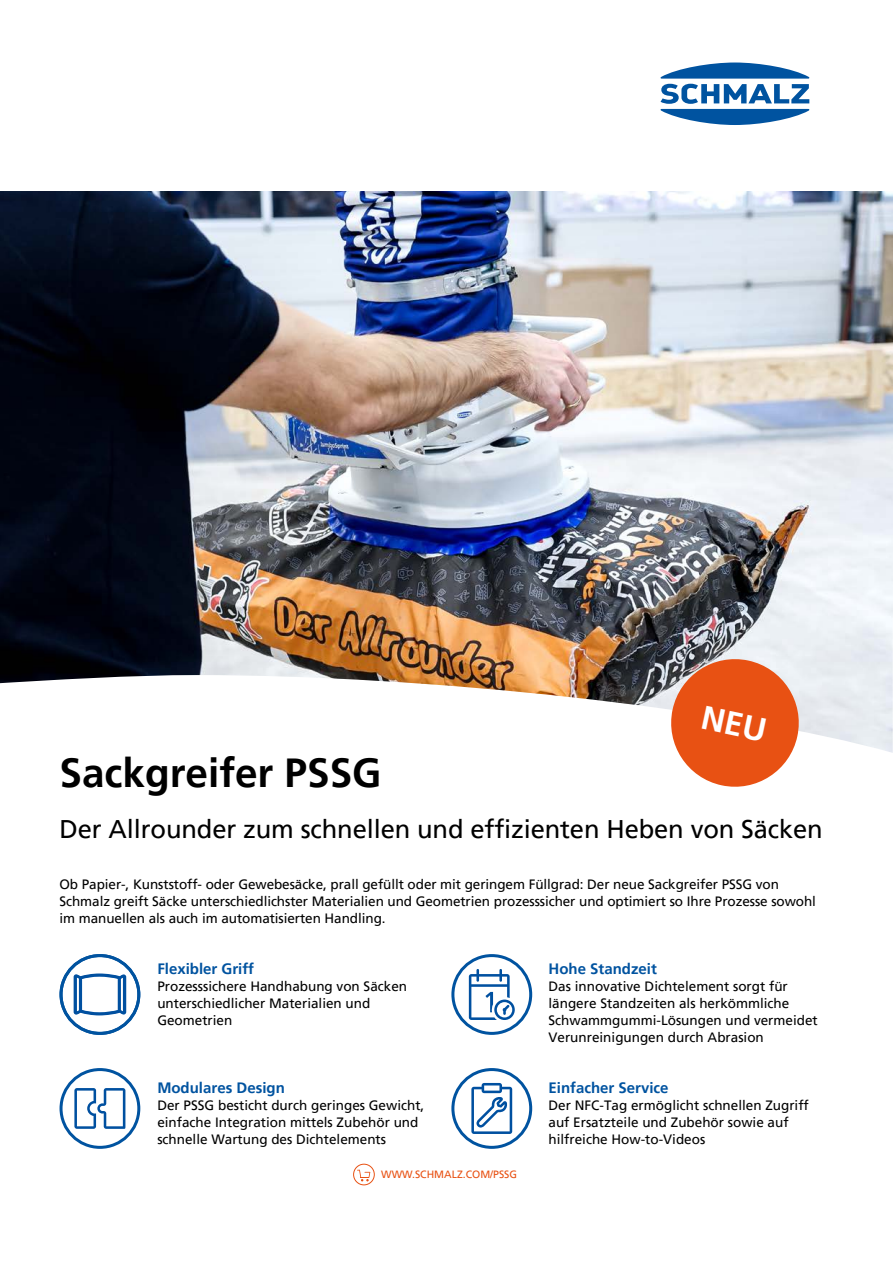
<style>
.page{position:relative;width:893px;height:1263px;background:#fff}
.page>*{position:absolute;margin:0;border:0;box-sizing:border-box;transform-origin:0 0}
.t1{font:700 40.5px "Frutiger LT Pro";color:#000}
.t2{font:25.5px "Frutiger LT Pro";letter-spacing:-.005em;color:#000}
.t3{font:700 15px "Frutiger LT Pro";color:#0053a0}
.t4{font:13.5px/17px "Frutiger LT Pro";color:#000}
.t5{font:10.5px "Frutiger LT Pro";color:#e85113}
</style>
<div class="page">
<img style="left:0;top:191px;width:893px;height:425px">
<svg style="left:357px;top:1170px;width:13px;height:11px"></svg>
<div style="left:353px;top:1164px;width:21px;height:21px;border:1px solid #e85113;border-radius:50%"></div>
<img style="left:0;top:616px;width:893px;height:137px">
<svg style="left:660px;top:63px;width:149px;height:62px"></svg>
<svg style="left:74px;top:973px;width:52px;height:42px"></svg>
<div style="left:60px;top:954px;width:80px;height:81px;border:3px solid #0053a0;border-radius:50%"></div>
<svg style="left:74px;top:1088px;width:52px;height:41px"></svg>
<div style="left:60px;top:1068px;width:80px;height:81px;border:3px solid #0053a0;border-radius:50%"></div>
<svg style="left:471px;top:1083px;width:41px;height:51px"></svg>
<div style="left:451px;top:1068px;width:81px;height:81px;border:3px solid #0053a0;border-radius:50%"></div>
<svg style="left:469px;top:969px;width:46px;height:51px"></svg>
<div style="left:451px;top:954px;width:81px;height:81px;border:3px solid #0053a0;border-radius:50%"></div>
<svg style="left:665px;top:653px;width:140px;height:134px"></svg>
<h1 class="t1" style="left:60px;top:749px;width:323px">Sackgreifer PSSG</h1>
<h2 class="t2" style="left:60px;top:814px;width:765px">Der Allrounder zum schnellen und effizienten Heben von Säcken</h2>
<p class="t4" style="left:60px;top:876px;width:758px">Ob Papier-, Kunststoff- oder Gewebesäcke, prall gefüllt oder mit geringem Füllgrad: Der neue Sackgreifer PSSG von<br>Schmalz greift Säcke unterschiedlichster Materialien und Geometrien prozesssicher und optimiert so Ihre Prozesse sowohl im manuellen als auch im automatisierten Handling.</p>
<p class="t3" style="left:157px;top:960px;width:98px">Flexibler Griff</p>
<p class="t4" style="left:157px;top:978px;width:251px">Prozesssichere Handhabung von Säcken unterschiedlicher Materialien und<br>Geometrien</p>
<p class="t3" style="left:549px;top:960px;width:110px">Hohe Standzeit</p>
<p class="t4" style="left:549px;top:978px;width:271px">Das innovative Dichtelement sorgt für längere Standzeiten als herkömmliche Schwammgummi-Lösungen und vermeidet Verunreinigungen durch Abrasion</p>
<p class="t3" style="left:549px;top:1079px;width:122px">Einfacher Service</p>
<p class="t4" style="left:549px;top:1097px;width:262px">Der NFC-Tag ermöglicht schnellen Zugriff auf Ersatzteile und Zubehör sowie auf hilfreiche How-to-Videos</p>
<p class="t3" style="left:157px;top:1079px;width:129px">Modulares Design</p>
<p class="t4" style="left:157px;top:1097px;width:269px">Der PSSG besticht durch geringes Gewicht, einfache Integration mittels Zubehör und schnelle Wartung des Dichtelements</p>
<p class="t5" style="left:381px;top:1168px;width:137px">WWW.SCHMALZ.COM/PSSG</p>
</div>
